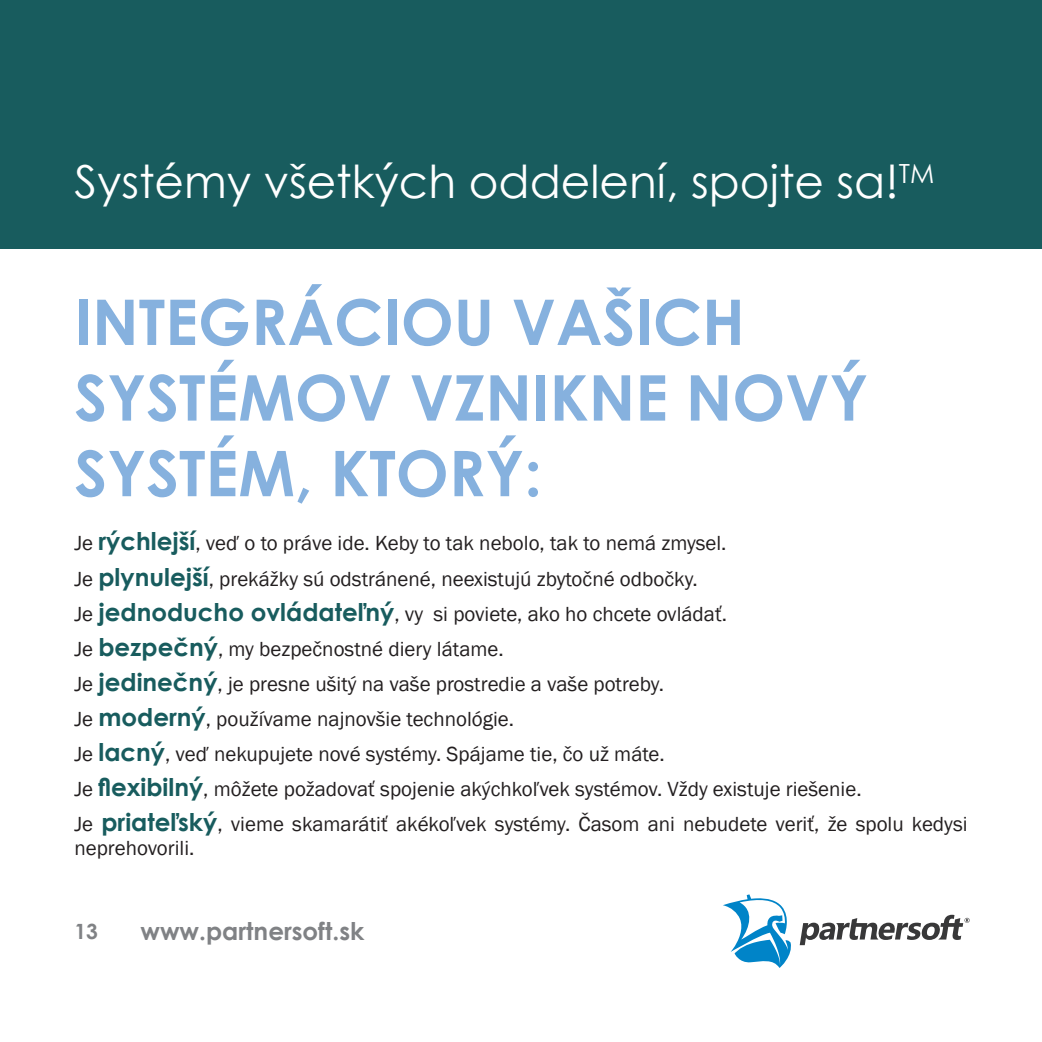
<style>
.page{position:relative;width:1042px;height:1042px;background:#fff}
.page>*{position:absolute;margin:0;border:0;box-sizing:border-box;transform-origin:0 0}
.Podnadpis_modrý{font:700 63px/75.6px "Century Gothic";color:#86b1de}
.t1{font:45.5px "Century Gothic";color:#fff}
.t2{font:700 24.5px "Century Gothic";color:#808285}
.Normálny_odstavec{font:21px/24.5px "Franklin Gothic";color:#231f20}
.t3{font:700 21px "Century Gothic";color:#808285}
.s1{font-family:"Century Gothic";font-weight:700;font-size:24.5px;color:#185c5e}
</style>
<div class="page">
<svg style="left:800px;top:915px;width:169px;height:30px"></svg>
<svg style="left:723px;top:894px;width:68px;height:74px"></svg>
<div style="left:0;top:0;width:1042px;height:248px;background:#185c5e"></div>
<h2 class="t1" style="left:74px;top:150px;width:861px">Systémy všetkých oddelení, spojte sa!<sup>TM</sup></h2>
<p class="Podnadpis_modrý" style="left:74px;top:281px;width:478px">Integráciou vaš</p>
<p class="Podnadpis_modrý" style="left:635px;top:281px;width:111px">ich</p>
<p class="Podnadpis_modrý" style="left:74px;top:357px;width:795px;text-indent:335px">vznikne nový systém, ktorý:</p>
<p class="Normálny_odstavec" style="left:74px;top:532px;width:653px">Je <span class="s1">rýchlejší</span>, veď o to práve ide. Keby to tak nebolo, tak to nemá zmysel.</p>
<p class="Normálny_odstavec" style="left:74px;top:567px;width:625px">Je <span class="s1">plynulejší</span>, prekážky sú odstránené, neexistujú zbytočné odbočky.</p>
<p class="Normálny_odstavec" style="left:74px;top:602px;width:654px">Je <span class="s1">jednoducho ovládateľný</span>, vy si poviete, ako ho chcete ovládať.</p>
<p class="Normálny_odstavec" style="left:74px;top:637px;width:431px">Je <span class="s1">bezpečný</span>, my bezpečnostné diery látame.</p>
<p class="Normálny_odstavec" style="left:74px;top:672px;width:591px">Je <span class="s1">jedinečný</span>, je presne ušitý na vaše prostredie a vaše potreby.</p>
<p class="Normálny_odstavec" style="left:74px;top:707px;width:441px">Je <span class="s1">moderný</span>, používame najnovšie technológie.</p>
<p class="Normálny_odstavec" style="left:74px;top:742px;width:592px">Je <span class="s1">lacný</span>, veď nekupujete nové systémy. Spájame tie, čo už máte.</p>
<p class="Normálny_odstavec" style="left:74px;top:777px;width:789px">Je <span class="s1">flexibilný</span>, môžete požadovať spojenie akýchkoľvek systémov. Vždy existuje riešenie.</p>
<p class="Normálny_odstavec" style="left:74px;top:812px;width:894px">Je <span class="s1">priateľský</span>, vieme skamarátiť akékoľvek systémy. Časom ani nebudete veriť, že spolu kedysi neprehovorili.</p>
<p class="Podnadpis_modrý" style="left:74px;top:357px;width:215px">systémov</p>
<p class="t3" style="left:74px;top:915px;width:25px">13</p>
<p class="t2" style="left:140px;top:912px;width:226px">www.partnersoft.sk</p>
</div>
